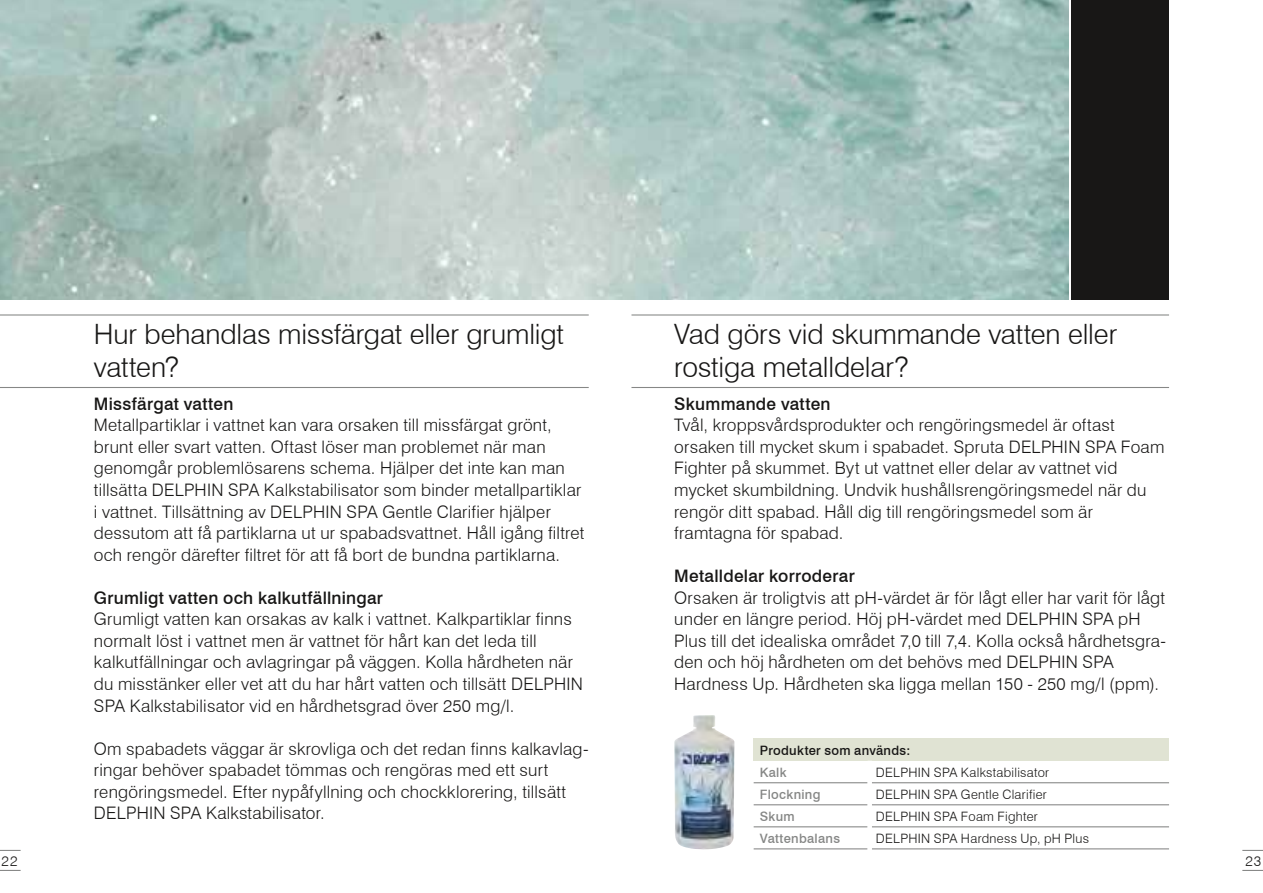
<style>
.page{position:relative;width:1263px;height:893px;background:#fff}
.page>*{position:absolute;margin:0;border:0;box-sizing:border-box;transform-origin:0 0}
.t1{font:300 28.05px/32.4px "Swiss 721 BT";letter-spacing:-.005em;color:#181716}
.t2{font:300 17.25px/21.6px "Swiss 721 BT";letter-spacing:.015em;color:#181716}
.t3{font:500 17.25px "Swiss 721 BT";letter-spacing:.015em;color:#181716}
.t4{font:300 13.95px "Swiss 721 BT";color:#181716}
.t5{font:300 12.9px "Swiss 721 BT";letter-spacing:.025em;color:#181716}
.t6{font:500 12.9px "Swiss 721 BT";letter-spacing:.025em;color:#868786}
.t7{font:500 12.9px "Swiss 721 BT";letter-spacing:.025em;color:#181716}
</style>
<div class="page">
<svg style="left:0;top:850px;width:21px;height:1px"></svg>
<svg style="left:0;top:870px;width:21px;height:1px"></svg>
<svg style="left:1242px;top:850px;width:21px;height:1px"></svg>
<svg style="left:1242px;top:870px;width:21px;height:1px"></svg>
<hr style="left:631px;top:314px;width:538px;height:2px;background:#868786">
<hr style="left:631px;top:387px;width:538px;height:1px;background:#868786">
<hr style="left:0;top:314px;width:589px;height:2px;background:#868786">
<hr style="left:0;top:387px;width:589px;height:1px;background:#868786">
<img style="left:0;top:0;width:1068px;height:300px">
<div style="left:1071px;top:0;width:98px;height:300px;background:#181716"></div>
<div style="left:754px;top:739px;width:415px;height:22px;background:#e0e3d3"></div>
<hr style="left:754px;top:804px;width:113px;height:1px;background:#868786">
<hr style="left:872px;top:804px;width:297px;height:1px;background:#868786">
<hr style="left:754px;top:826px;width:113px;height:1px;background:#868786">
<hr style="left:872px;top:826px;width:297px;height:1px;background:#868786">
<hr style="left:754px;top:848px;width:113px;height:1px;background:#868786">
<hr style="left:872px;top:848px;width:297px;height:1px;background:#868786">
<hr style="left:754px;top:782px;width:113px;height:1px;background:#868786">
<hr style="left:872px;top:782px;width:297px;height:1px;background:#868786">
<img style="left:677px;top:715px;width:36px;height:24px">
<h1 class="t1" style="left:94px;top:318px;width:472px">Hur behandlas missfärgat eller grumligt vatten?</h1>
<p class="t3" style="left:94px;top:393px;width:141px">Missfärgat vatten</p>
<p class="t2" style="left:94px;top:414px;width:492px">Metallpartiklar i vattnet kan vara orsaken till missfärgat grönt, brunt eller svart vatten. Oftast löser man problemet när man genomgår problemlösarens schema. Hjälper det inte kan man tillsätta DELPHIN SPA Kalkstabilisator som binder metallpartiklar i vattnet. Tillsättning av DELPHIN SPA Gentle Clarifier hjälper dessutom att få partiklarna ut ur spabadsvattnet. Håll igång filtret och rengör därefter filtret för att få bort de bundna partiklarna.</p>
<p class="t3" style="left:94px;top:587px;width:291px">Grumligt vatten och kalkutfällningar</p>
<p class="t2" style="left:94px;top:608px;width:490px">Grumligt vatten kan orsakas av kalk i vattnet. Kalkpartiklar finns normalt löst i vattnet men är vattnet för hårt kan det leda till kalkutfällningar och avlagringar på väggen. Kolla hårdheten när du misstänker eller vet att du har hårt vatten och tillsätt DELPHIN SPA Kalkstabilisator vid en hårdhetsgrad över 250 mg/l.</p>
<p class="t2" style="left:94px;top:737px;width:496px">Om spabadets väggar är skrovliga och det redan finns kalkavlag&shy;ringar behöver spabadet tömmas och rengöras med ett surt rengöringsmedel. Efter nypåfyllning och chockklorering, tillsätt DELPHIN SPA Kalkstabilisator.</p>
<h1 class="t1" style="left:674px;top:318px;width:444px">Vad görs vid skummande vatten eller rostiga metalldelar?</h1>
<p class="t3" style="left:674px;top:393px;width:158px">Skummande vatten</p>
<p class="t2" style="left:674px;top:414px;width:492px">Tvål, kroppsvårdsprodukter och rengöringsmedel är oftast orsaken till mycket skum i spabadet. Spruta DELPHIN SPA Foam Fighter på skummet. Byt ut vattnet eller delar av vattnet vid mycket skumbildning. Undvik hushållsrengöringsmedel när du rengör ditt spabad. Håll dig till rengöringsmedel som är framtagna för spabad.</p>
<p class="t3" style="left:674px;top:566px;width:182px">Metalldelar korroderar</p>
<p class="t2" style="left:674px;top:587px;width:493px">Orsaken är troligtvis att pH-värdet är för lågt eller har varit för lågt under en längre period. Höj pH-värdet med DELPHIN SPA pH Plus till det idealiska området 7,0 till 7,4. Kolla också hårdhetsgra&shy;den och höj hårdheten om det behövs med DELPHIN SPA Hardness Up. Hårdheten ska ligga mellan 150 - 250 mg/l (ppm).</p>
<p class="t7" style="left:760px;top:742px;width:152px">Produkter som används:</p>
<p class="t6" style="left:760px;top:764px;width:28px">Kalk</p>
<p class="t5" style="left:876px;top:764px;width:175px">DELPHIN SPA Kalkstabilisator</p>
<p class="t6" style="left:760px;top:786px;width:62px">Flockning</p>
<p class="t5" style="left:876px;top:786px;width:173px">DELPHIN SPA Gentle Clarifier</p>
<p class="t6" style="left:760px;top:808px;width:37px">Skum</p>
<p class="t5" style="left:876px;top:808px;width:163px">DELPHIN SPA Foam Fighter</p>
<p class="t6" style="left:760px;top:830px;width:82px">Vattenbalans</p>
<p class="t5" style="left:876px;top:830px;width:215px">DELPHIN SPA Hardness Up, pH Plus</p>
<p class="t4" style="left:1px;top:852px;width:18px">22</p>
<p class="t4" style="left:1245px;top:852px;width:17px">23</p>
</div>
